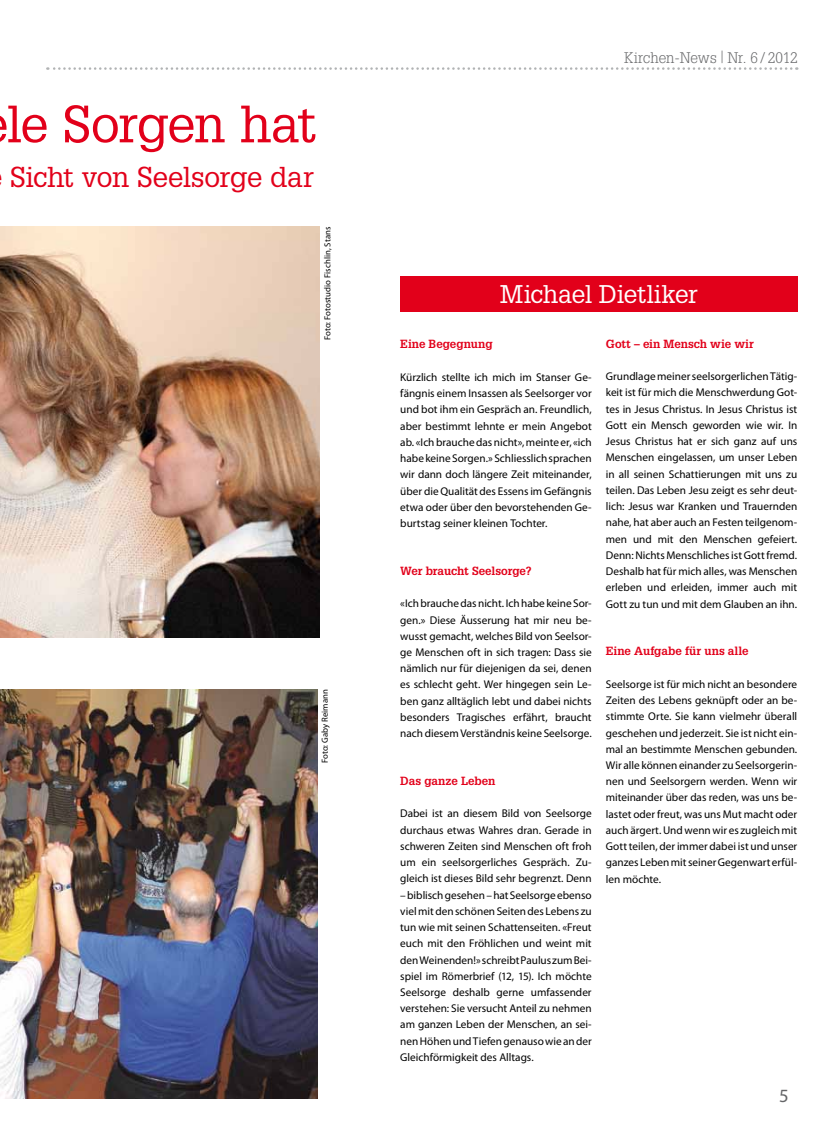
<style>
.page{position:relative;width:833px;height:1134px;background:#fff}
.page>*{position:absolute;margin:0;border:0;box-sizing:border-box;transform-origin:0 0}
.t1{font:51.25px "Glypha LT Std";letter-spacing:-.02em;color:#e2001a}
.t2{font:28.12px "Glypha LT Std";letter-spacing:-.015em;color:#e2001a}
.t3{font:25px "Glypha LT Std";letter-spacing:-.015em;color:#fff}
.t4{font:18.75px "Myriad Pro";color:#646567}
.t5{font:300 15px "Glypha LT Std";letter-spacing:-.005em;color:#646567}
.t6{font:700 11.5px "Glypha LT Std";color:#e2001a}
.t7{font:11.25px/16.2px "Myriad Pro";color:#000;text-align:justify}
.t8{font:8.75px "Myriad Pro";letter-spacing:.005em;color:#000}
</style>
<div class="page">
<svg style="left:47px;top:67px;width:750px;height:3px"></svg>
<img style="left:0;top:227px;width:319px;height:411px">
<img style="left:0;top:689px;width:318px;height:409px">
<div style="left:400px;top:276px;width:397px;height:36px;background:#e2001a"></div>
<h1 class="t1" style="left:7px;top:93px;width:311px">le Sorgen hat</h1>
<h2 class="t2" style="left:10px;top:160px;width:305px">Sicht von Seelsorge dar</h2>
<p class="t8" style="left:322px;top:340px;width:115px;rotate:-90deg">Foto: Fotostudio Fischlin, Stans</p>
<p class="t8" style="left:319px;top:763px;width:75px;rotate:-90deg">Foto: Gaby Reimann</p>
<h3 class="t5" style="left:624px;top:49px;width:175px">Kirchen-News <sup>|</sup> Nr. 6 / 2012</h3>
<h3 class="t3" style="left:500px;top:279px;width:200px">Michael Dietliker</h3>
<p class="t6" style="left:400px;top:337px;width:94px">Eine Begegnung</p>
<p class="t7" style="left:400px;top:369px;width:193px">Kürzlich stellte ich mich im Stanser Ge&shy;fängnis einem Insassen als Seelsorger vor und bot ihm ein Gespräch an. Freundlich, aber bestimmt lehnte er mein Angebot ab. «Ich brauche das nicht», meinte er, «ich habe keine Sorgen.» Schliesslich sprachen wir dann doch längere Zeit miteinander, über die Qualität des Essens im Gefängnis etwa oder über den bevorstehenden Ge&shy;burtstag seiner kleinen Tochter.</p>
<p class="t6" style="left:400px;top:563px;width:133px">Wer braucht Seelsorge?</p>
<p class="t7" style="left:400px;top:595px;width:193px">«Ich brauche das nicht. Ich habe keine Sor&shy;gen.» Diese Äusserung hat mir neu be&shy;wusst gemacht, welches Bild von Seelsor&shy;ge Menschen oft in sich tragen: Dass sie nämlich nur für diejenigen da sei, denen es schlecht geht. Wer hingegen sein Le&shy;ben ganz alltäglich lebt und dabei nichts besonders Tragisches erfährt, braucht nach diesem Verständnis keine Seelsorge.</p>
<p class="t6" style="left:400px;top:773px;width:97px">Das ganze Leben</p>
<p class="t7" style="left:400px;top:805px;width:193px">Dabei ist an diesem Bild von Seelsorge durchaus etwas Wahres dran. Gerade in schweren Zeiten sind Menschen oft froh um ein seelsorgerliches Gespräch. Zu&shy;gleich ist dieses Bild sehr begrenzt. Denn</p>
<p class="t7" style="left:400px;top:886px;width:193px">– biblisch gesehen – hat Seelsorge ebenso viel mit den schönen Seiten des Lebens zu tun wie mit seinen Schattenseiten. «Freut euch mit den Fröhlichen und weint mit den Weinenden!» schreibt Paulus zum Bei&shy;spiel im Römerbrief (12, 15). Ich möchte Seelsorge deshalb gerne umfassender verstehen: Sie versucht Anteil zu nehmen am ganzen Leben der Menschen, an sei&shy;nen Höhen und Tiefen genauso wie an der Gleichförmigkeit des Alltags.</p>
<p class="t6" style="left:606px;top:336px;width:149px">Gott – ein Mensch wie wir</p>
<p class="t7" style="left:606px;top:368px;width:193px">Grundlage meiner seelsorgerlichen Tätig&shy;keit ist für mich die Menschwerdung Got&shy;tes in Jesus Christus. In Jesus Christus ist Gott ein Mensch geworden wie wir. In Jesus Christus hat er sich ganz auf uns Menschen eingelassen, um unser Leben in all seinen Schattierungen mit uns zu teilen. Das Leben Jesu zeigt es sehr deut&shy;lich: Jesus war Kranken und Trauernden nahe, hat aber auch an Festen teilgenom&shy;men und mit den Menschen gefeiert.<br>Denn: Nichts Menschliches ist Gott fremd.<br>Deshalb hat für mich alles, was Menschen erleben und erleiden, immer auch mit Gott zu tun und mit dem Glauben an ihn.</p>
<p class="t6" style="left:606px;top:644px;width:144px">Eine Aufgabe für uns alle</p>
<p class="t7" style="left:606px;top:676px;width:193px">Seelsorge ist für mich nicht an besondere Zeiten des Lebens geknüpft oder an be&shy;stimmte Orte. Sie kann vielmehr überall geschehen und jederzeit. Sie ist nicht ein&shy;mal an bestimmte Menschen gebunden.<br>Wir alle können einander zu Seelsorgerin&shy;nen und Seelsorgern werden. Wenn wir miteinander über das reden, was uns be&shy;lastet oder freut, was uns Mut macht oder auch ärgert. Und wenn wir es zugleich mit Gott teilen, der immer dabei ist und unser ganzes Leben mit seiner Gegenwart erfül&shy;len möchte.</p>
<h3 class="t4" style="left:779px;top:1084px;width:11px">5</h3>
</div>
